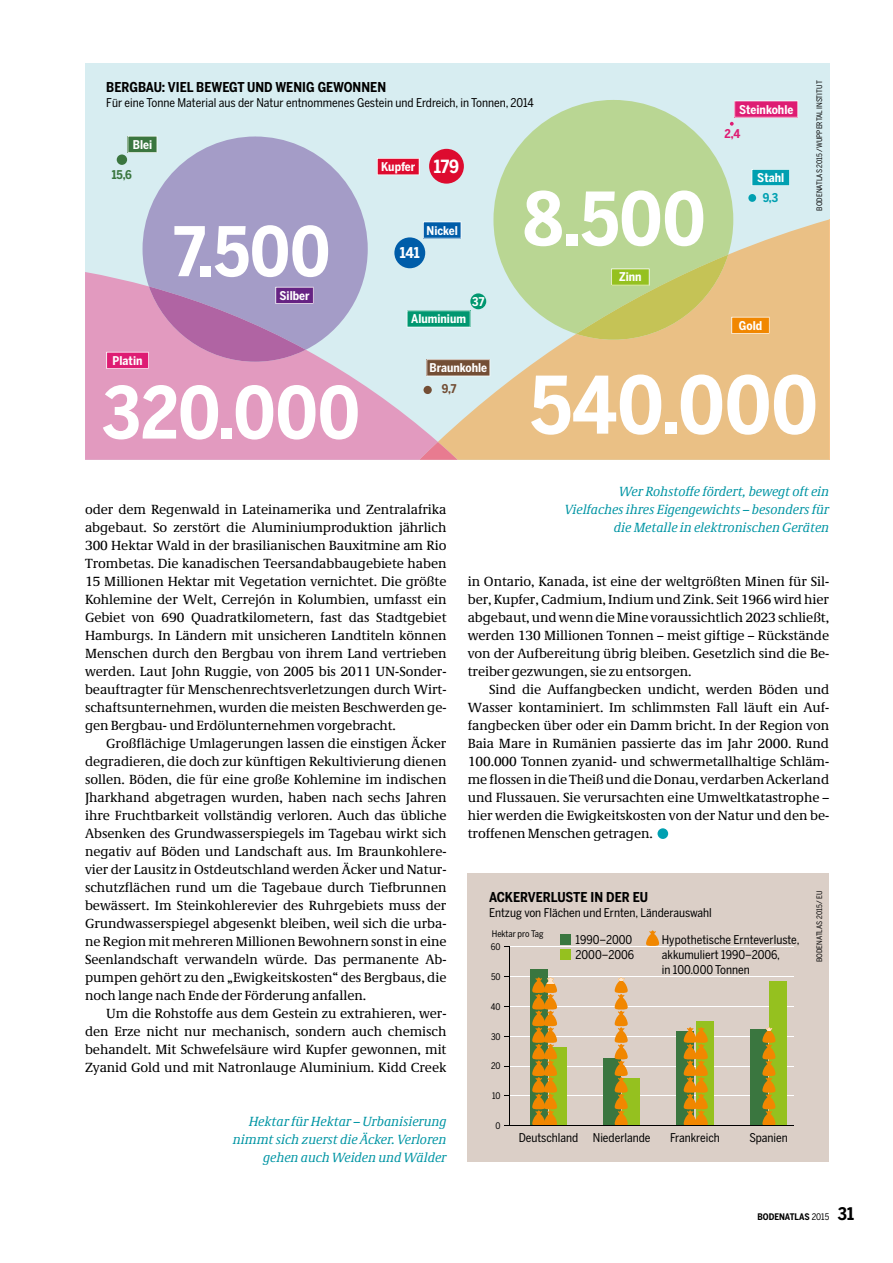
<style>
.page{position:relative;width:893px;height:1263px;background:#fff}
.page>*{position:absolute;margin:0;border:0;box-sizing:border-box;transform-origin:0 0}
.t1{font:700 78.45px "Benton Sans Cond";color:#fff}
.t2{font:700 72.6px "Benton Sans Cond";color:#fff}
.t3{font:700 71.1px "Benton Sans Cond";color:#fff}
.t4{font:700 67.65px "Benton Sans Cond";color:#fff}
.t5{font:700 14.85px "Benton Sans Cond";color:#fff}
.t6{font:13.5px/18px "Demos Pro";letter-spacing:-.005em;color:#000;text-align:justify}
.t7{font:italic 13.5px/18px "Demos Pro";letter-spacing:-.005em;color:#0095a4;text-align:right}
.t8{font:700 13.5px "Benton Sans Cond";color:#000}
.t9{font:12px/15px "Benton Sans Cond";color:#000}
.t10{font:700 12px "Benton Sans Cond";color:#fff}
.t11{font:700 12px "Benton Sans Cond";color:#3a763f}
.t12{font:700 12px "Benton Sans Cond";color:#de1c73}
.t13{font:700 12px "Benton Sans Cond";color:#734e35}
.t14{font:700 12px "Benton Sans Cond";color:#00a0b1}
.t15{font:9px "Benton Sans Cond";color:#000}
.t16{font:700 9px "Benton Sans Cond";color:#000}
.t17{font:7.5px "Benton Sans Cond";color:#000}
.s1{font-size:18px}
.s2{font-weight:400}
.s3{font-size:17.25px}
</style>
<div class="page">
<div style="left:657px;top:828px;width:11px;height:11px;background:#00a0b1;border-radius:50%"></div>
<div style="left:468px;top:874px;width:361px;height:288px;background:#dbcfc7"></div>
<div style="left:561px;top:934px;width:10px;height:11px;background:#3a763f"></div>
<div style="left:561px;top:949px;width:10px;height:11px;background:#95c11f"></div>
<hr style="left:509px;top:1095px;width:285px;height:1px;background:#fff">
<hr style="left:509px;top:1065px;width:285px;height:1px;background:#fff">
<hr style="left:509px;top:1036px;width:285px;height:1px;background:#fff">
<hr style="left:509px;top:1006px;width:285px;height:1px;background:#fff">
<hr style="left:509px;top:976px;width:285px;height:1px;background:#fff">
<hr style="left:509px;top:946px;width:285px;height:1px;background:#fff">
<hr style="left:509px;top:946px;width:1px;height:179px;background:#000">
<div style="left:604px;top:1058px;width:17px;height:68px;background:#3a763f"></div>
<div style="left:623px;top:1078px;width:17px;height:48px;background:#95c11f"></div>
<svg style="left:615px;top:981px;width:13px;height:144px"></svg>
<svg style="left:618px;top:977px;width:7px;height:4px"></svg>
<div style="left:750px;top:1029px;width:17px;height:97px;background:#3a763f"></div>
<div style="left:769px;top:982px;width:17px;height:144px;background:#95c11f"></div>
<svg style="left:762px;top:1031px;width:13px;height:94px"></svg>
<svg style="left:765px;top:1027px;width:8px;height:4px"></svg>
<div style="left:530px;top:969px;width:17px;height:157px;background:#3a763f"></div>
<div style="left:550px;top:1047px;width:17px;height:79px;background:#95c11f"></div>
<svg style="left:532px;top:977px;width:25px;height:148px"></svg>
<div style="left:677px;top:1032px;width:17px;height:94px;background:#3a763f"></div>
<div style="left:696px;top:1022px;width:17px;height:104px;background:#95c11f"></div>
<svg style="left:684px;top:1027px;width:24px;height:98px"></svg>
<hr style="left:509px;top:1125px;width:285px;height:1px;background:#000">
<svg style="left:646px;top:930px;width:13px;height:16px"></svg>
<div style="left:85px;top:64px;width:744px;height:396px;background:#d7edf1"></div>
<svg style="left:438px;top:219px;width:391px;height:241px;fill:#eac085"></svg>
<svg style="left:85px;top:272px;width:373px;height:188px;fill:#e29abf"></svg>
<svg style="left:419px;top:442px;width:39px;height:18px"></svg>
<svg style="left:143px;top:136px;width:225px;height:214px;fill:#a49cc7"></svg>
<svg style="left:106px;top:286px;width:208px;height:83px;background:#c083b4"></svg>
<div style="left:748px;top:194px;width:8px;height:8px;background:#00a0b1;border-radius:4px"></div>
<div style="left:423px;top:386px;width:9px;height:8px;background:#734e35;border-radius:4px"></div>
<svg style="left:407px;top:310px;width:63px;height:17px"></svg>
<svg style="left:733px;top:101px;width:65px;height:24px"></svg>
<svg style="left:426px;top:359px;width:64px;height:17px"></svg>
<svg style="left:752px;top:169px;width:38px;height:17px"></svg>
<div style="left:470px;top:293px;width:16px;height:16px;background:#009770;border-radius:8px"></div>
<svg style="left:493px;top:100px;width:240px;height:234px;fill:#b9d693"></svg>
<svg style="left:576px;top:255px;width:194px;height:85px;background:#cec674"></svg>
<div style="left:117px;top:154px;width:10px;height:11px;background:#3a763f;border-radius:5px"></div>
<svg style="left:128px;top:136px;width:29px;height:17px"></svg>
<div style="left:394px;top:237px;width:31px;height:31px;background:#005da9;border-radius:15px"></div>
<div style="left:429px;top:149px;width:35px;height:35px;background:#dd0b2f;border-radius:17px"></div>
<svg style="left:423px;top:222px;width:38px;height:17px"></svg>
<svg style="left:377px;top:158px;width:42px;height:17px"></svg>
<p class="t8" style="left:106px;top:79px;width:281px">BERGBAU: VIEL BEWEGT UND WENIG GEWONNEN</p>
<p class="t9" style="left:106px;top:95px;width:429px">Für eine Tonne Material aus der Natur entnommenes Gestein und Erdreich, in Tonnen, 2014</p>
<p class="t10" style="left:133px;top:137px;width:21px">Blei</p>
<p class="t11" style="left:112px;top:168px;width:22px">15,6</p>
<p class="t10" style="left:113px;top:353px;width:31px">Platin</p>
<h3 class="t4" style="left:174px;top:212px;width:158px">7.500</h3>
<p class="t10" style="left:280px;top:288px;width:32px">Silber</p>
<p class="t10" style="left:381px;top:160px;width:80px">Kupfer <span class="s1">179</span></p>
<p class="t10" style="left:426px;top:223px;width:33px">Nickel</p>
<p class="t5" style="left:400px;top:244px;width:22px">141</p>
<p class="t10" style="left:472px;top:294px;width:14px">37</p>
<p class="t10" style="left:411px;top:312px;width:56px">Aluminium</p>
<p class="t10" style="left:430px;top:361px;width:59px">Braunkohle</p>
<h2 class="t2" style="left:523px;top:177px;width:184px">8.500</h2>
<p class="t10" style="left:619px;top:270px;width:24px">Zinn</p>
<p class="t10" style="left:739px;top:102px;width:56px">Steinkohle</p>
<p class="t12" style="left:724px;top:127px;width:18px">2,4</p>
<p class="t10" style="left:757px;top:171px;width:28px">Stahl</p>
<p class="t14" style="left:763px;top:191px;width:17px">9,3</p>
<p class="t10" style="left:739px;top:318px;width:25px">Gold</p>
<p class="t17" style="left:815px;top:211px;width:132px;rotate:-90deg">BODENATLAS 2015 / WUPPERTAL INSTITUT</p>
<h3 class="t3" style="left:103px;top:371px;width:259px">320.000</h3>
<h1 class="t1" style="left:530px;top:360px;width:289px">540.000</h1>
<p class="t13" style="left:442px;top:382px;width:16px">9,7</p>
<p class="t6" style="left:85px;top:500px;width:363px">oder dem Regenwald in Lateinamerika und Zentralafrika abgebaut. So zerstört die Aluminiumproduktion jährlich 300 Hektar Wald in der brasilianischen Bauxitmine am Rio Trombetas. Die kanadischen Teersandabbaugebiete haben 15 Millionen Hektar mit Vegetation vernichtet. Die größte Kohlemine der Welt, Cerrejón in Kolumbien, umfasst ein Gebiet von 690 Quadratkilometern, fast das Stadtgebiet Hamburgs. In Ländern mit unsicheren Landtiteln können Menschen durch den Bergbau von ihrem Land vertrieben werden. Laut John Ruggie, von 2005 bis 2011 UN-Sonder&shy;beauftragter für Menschenrechtsverletzungen durch Wirt&shy;schaftsunternehmen, wurden die meisten Beschwerden ge&shy;gen Bergbau- und Erdölunternehmen vorgebracht.</p>
<p class="t6" style="left:85px;top:734px;width:363px;text-indent:21px">Großflächige Umlagerungen lassen die einstigen Äcker degradieren, die doch zur künftigen Rekultivierung dienen sollen. Böden, die für eine große Kohlemine im indischen Jharkhand abgetragen wurden, haben nach sechs Jahren ihre Fruchtbarkeit vollständig verloren. Auch das übliche Absenken des Grundwasserspiegels im Tagebau wirkt sich negativ auf Böden und Landschaft aus. Im Braunkohlere&shy;vier der Lausitz in Ostdeutschland werden Äcker und Natur&shy;schutzflächen rund um die Tagebaue durch Tiefbrunnen bewässert. Im Steinkohlerevier des Ruhrgebiets muss der Grundwasserspiegel abgesenkt bleiben, weil sich die urba&shy;ne Region mit mehreren Millionen Bewohnern sonst in eine Seenlandschaft verwandeln würde. Das permanente Ab&shy;pumpen gehört zu den „Ewigkeitskosten“ des Bergbaus, die noch lange nach Ende der Förderung anfallen.</p>
<p class="t6" style="left:85px;top:1004px;width:363px;text-indent:21px">Um die Rohstoffe aus dem Gestein zu extrahieren, wer&shy;den Erze nicht nur mechanisch, sondern auch chemisch behandelt. Mit Schwefelsäure wird Kupfer gewonnen, mit Zyanid Gold und mit Natronlauge Aluminium. Kidd Creek</p>
<p class="t7" style="left:233px;top:1112px;width:215px">Hektar für Hektar – Urbanisierung nimmt sich zuerst die Äcker. Verloren gehen auch Weiden und Wälder</p>
<p class="t7" style="left:565px;top:482px;width:266px">Wer Rohstoffe fördert, bewegt oft ein<br>Vielfaches ihres Eigengewichts – besonders für die Metalle in elektronischen Geräten</p>
<p class="t6" style="left:468px;top:572px;width:363px">in Ontario, Kanada, ist eine der weltgrößten Minen für Sil&shy;ber, Kupfer, Cadmium, Indium und Zink. Seit 1966 wird hier abgebaut, und wenn die Mine voraussichtlich 2023 schließt, werden 130 Millionen Tonnen – meist giftige – Rückstände von der Aufbereitung übrig bleiben. Gesetzlich sind die Be&shy;treiber gezwungen, sie zu entsorgen.</p>
<p class="t6" style="left:468px;top:680px;width:363px;text-indent:21px">Sind die Auffangbecken undicht, werden Böden und Wasser kontaminiert. Im schlimmsten Fall läuft ein Auf&shy;fangbecken über oder ein Damm bricht. In der Region von Baia Mare in Rumänien passierte das im Jahr 2000. Rund 100.000 Tonnen zyanid- und schwermetallhaltige Schläm&shy;me flossen in die Theiß und die Donau, verdarben Ackerland und Flussauen. Sie verursachten eine Umweltkatastrophe – hier werden die Ewigkeitskosten von der Natur und den be&shy;troffenen Menschen getragen.</p>
<p class="t8" style="left:489px;top:889px;width:161px">ACKERVERLUSTE IN DER EU</p>
<p class="t9" style="left:489px;top:905px;width:224px">Entzug von Flächen und Ernten, Länderauswahl</p>
<p class="t15" style="left:492px;top:928px;width:53px">Hektar pro Tag</p>
<p class="t9" style="left:576px;top:932px;width:60px">1990–2000<br>2000–2006</p>
<p class="t15" style="left:491px;top:942px;width:11px">60</p>
<p class="t9" style="left:662px;top:932px;width:139px">Hypothetische Ernteverluste, akkumuliert 1990–2006,<br>in 100.000 Tonnen</p>
<p class="t15" style="left:491px;top:972px;width:11px">50</p>
<p class="t15" style="left:491px;top:1001px;width:11px">40</p>
<p class="t15" style="left:491px;top:1031px;width:11px">30</p>
<p class="t15" style="left:491px;top:1061px;width:11px">20</p>
<p class="t15" style="left:492px;top:1091px;width:10px">10</p>
<p class="t15" style="left:496px;top:1120px;width:7px">0</p>
<p class="t9" style="left:519px;top:1130px;width:133px">Deutschland Niederlande</p>
<p class="t9" style="left:670px;top:1130px;width:51px">Frankreich</p>
<p class="t9" style="left:749px;top:1130px;width:40px">Spanien</p>
<p class="t17" style="left:815px;top:962px;width:73px;rotate:-90deg">BODENATLAS 2015 / EU</p>
<p class="t16" style="left:757px;top:1212px;width:98px">BODENATLAS <span class="s2">2015</span> <span class="s3">31</span></p>
</div>
